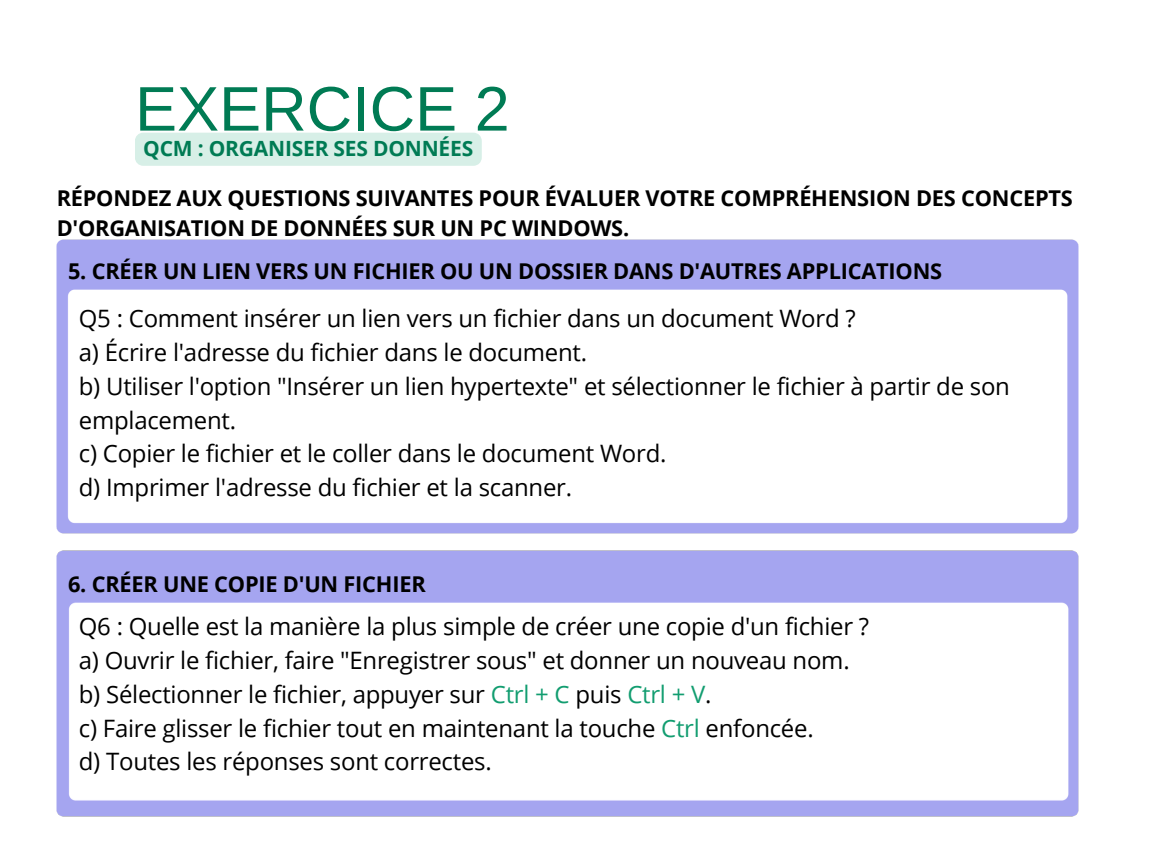
<style>
.page{position:relative;width:1152px;height:864px;background:#fff}
.page>*{position:absolute;margin:0;border:0;box-sizing:border-box;transform-origin:0 0}
.t1{font:63px "Arimo";color:#007b54}
.t2{font:24px/33.8px "Open Sans";letter-spacing:-.01em;color:#000}
.t3{font:700 21.75px/30.3px "Open Sans";letter-spacing:-.01em;color:#000}
.t4{font:700 21px "Open Sans";letter-spacing:-.01em;color:#007b54}
.s1{color:#129d70}
</style>
<div class="page">
<img style="left:56px;top:239px;width:1023px;height:295px">
<img style="left:56px;top:550px;width:1023px;height:267px">
<div style="left:135px;top:133px;width:347px;height:33px;background:#d7efe7"></div>
<h2 class="t1" style="left:135px;top:74px;width:376px">EXERCICE 2</h2>
<p class="t4" style="left:143px;top:133px;width:331px">QCM : ORGANISER SES DONNÉES</p>
<h1 class="t3" style="left:57px;top:182px;width:1018px">RÉPONDEZ AUX QUESTIONS SUIVANTES POUR ÉVALUER VOTRE COMPRÉHENSION DES CONCEPTS<br>D'ORGANISATION DE DONNÉES SUR UN PC WINDOWS.</h1>
<p class="t3" style="left:68px;top:256px;width:876px">5. CRÉER UN LIEN VERS UN FICHIER OU UN DOSSIER DANS D'AUTRES APPLICATIONS</p>
<h3 class="t2" style="left:79px;top:301px;width:933px">Q5 : Comment insérer un lien vers un fichier dans un document Word ?<br>a) Écrire l'adresse du fichier dans le document.<br>b) Utiliser l'option "Insérer un lien hypertexte" et sélectionner le fichier à partir de son emplacement.<br>c) Copier le fichier et le coller dans le document Word.<br>d) Imprimer l'adresse du fichier et la scanner.</h3>
<p class="t3" style="left:68px;top:569px;width:359px">6. CRÉER UNE COPIE D'UN FICHIER</p>
<h2 class="t2" style="left:79px;top:609px;width:792px">Q6 : Quelle est la manière la plus simple de créer une copie d'un fichier ? a) Ouvrir le fichier, faire "Enregistrer sous" et donner un nouveau nom. b) Sélectionner le fichier, appuyer sur <span class="s1">Ctrl + C</span> puis <span class="s1">Ctrl + V</span>.<br>c) Faire glisser le fichier tout en maintenant la touche <span class="s1">Ctrl</span> enfoncée.<br>d) Toutes les réponses sont correctes.</h2>
</div>
